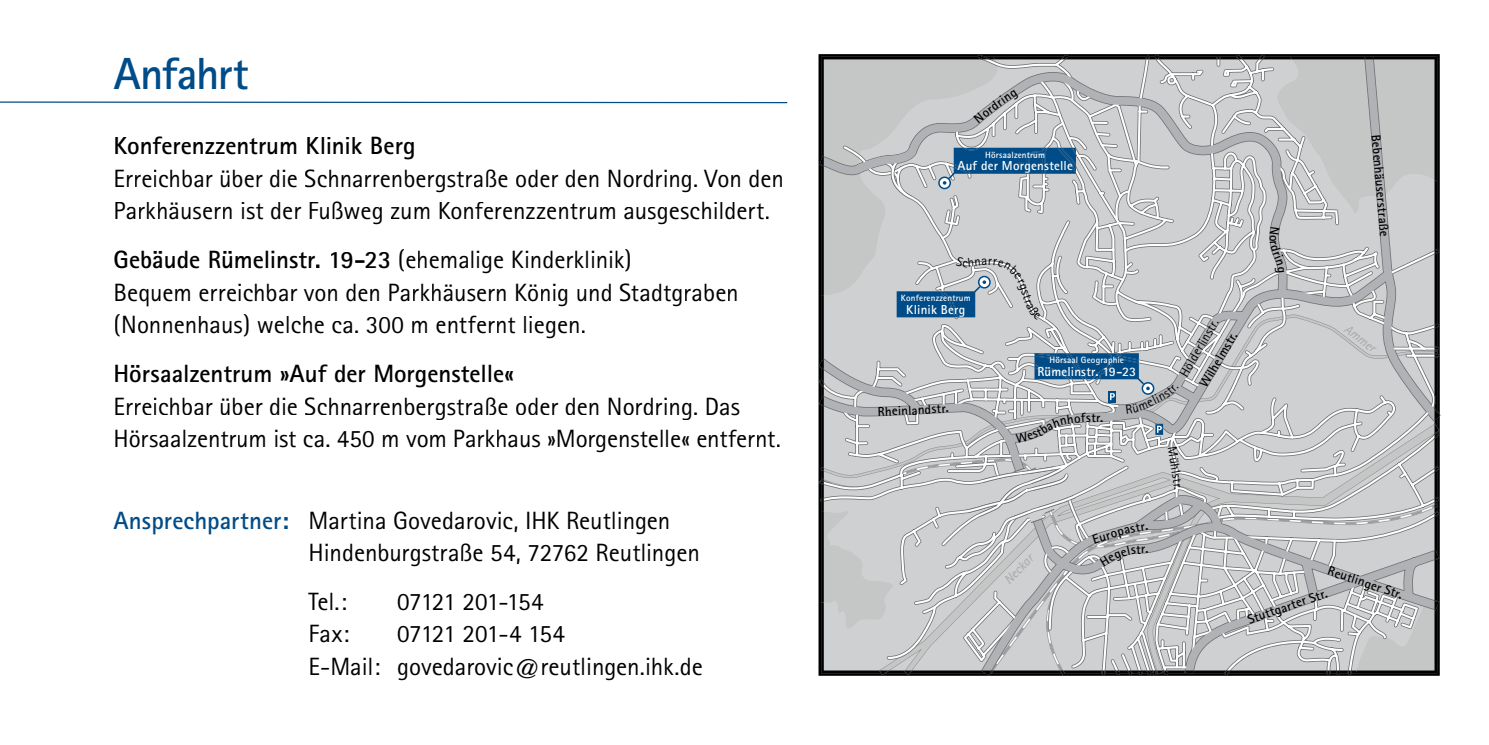
<style>
.page{position:relative;width:1489px;height:745px;background:#fff}
.page>*{position:absolute;margin:0;border:0;box-sizing:border-box;transform-origin:0 0}
.t1{font:700 45px "Rotis Sans Serif";letter-spacing:-.025em;color:#004c88}
.t2{font:25px/32.5px "Rotis Sans Serif";color:#000}
.t3{font:700 25px "Rotis Sans Serif";color:#000}
.t4{font:25px "Rotis Sans Serif";letter-spacing:-.03em;color:#000}
.t5{font:700 13px "Rotis Sans Serif";color:#000}
.t6{font:700 13px "Rotis Sans Serif";letter-spacing:.02em;color:#fff}
.t7{font:13px "Rotis Sans Serif";color:#000}
.t8{font:italic 13px "Rotis Sans Serif";color:#a7a9aa}
.t9{font:700 9px "Rotis Sans Serif";letter-spacing:.015em;color:#fff}
.s1{font-weight:700}
.s2{font-weight:700;color:#004c88}
</style>
<div class="page">
<hr style="left:0;top:101px;width:787px;height:2px;background:#004c88">
<svg style="left:818px;top:56px;width:621px;height:618px;background:#c3c4c5"></svg>
<svg style="left:878px;top:406px;width:12px;height:9px"></svg>
<svg style="left:821px;top:57px;width:254px;height:262px;background:#b4bbc1"></svg>
<svg style="left:1015px;top:353px;width:163px;height:89px;background:#9eadba"></svg>
<svg style="left:1269px;top:226px;width:15px;height:47px"></svg>
<svg style="left:820px;top:462px;width:617px;height:212px;background:#c2c3c4"></svg>
<h1 class="t1" style="left:113px;top:45px;width:136px">Anfahrt</h1>
<p class="t3" style="left:113px;top:130px;width:304px">Konferenzzentrum Klinik Berg</p>
<p class="t2" style="left:113px;top:162px;width:672px">Erreichbar über die Schnarrenbergstraße oder den Nordring. Von den<br>Parkhäusern ist der Fußweg zum Konferenzzentrum ausgeschildert.</p>
<p class="t2" style="left:113px;top:243px;width:627px"><span class="s1">Gebäude Rümelinstr. 19-23</span> (ehemalige Kinderklinik)<br>Bequem erreichbar von den Parkhäusern König und Stadtgraben (Nonnenhaus) welche ca. 300 m entfernt liegen.</p>
<p class="t3" style="left:113px;top:357px;width:402px">Hörsaalzentrum »Auf der Morgenstelle«</p>
<p class="t2" style="left:113px;top:389px;width:669px">Erreichbar über die Schnarrenbergstraße oder den Nordring. Das<br>Hörsaalzentrum ist ca. 450 m vom Parkhaus »Morgenstelle« entfernt.</p>
<p class="t2" style="left:308px;top:503px;width:393px;text-indent:-195px"><span class="s2">Ansprechpartner:</span> Martina Govedarovic, IHK Reutlingen<br>Hindenburgstraße 54, 72762 Reutlingen</p>
<p class="t2" style="left:308px;top:584px;width:40px">Tel.:</p>
<p class="t4" style="left:397px;top:586px;width:148px">07121 201-154</p>
<p class="t2" style="left:308px;top:617px;width:43px">Fax:</p>
<p class="t2" style="left:308px;top:617px;width:396px;text-indent:89px">07121 201-4 154<br>E-Mail: govedarovic@reutlingen.ihk.de</p>
<p class="t9" style="left:985px;top:149px;width:61px">Hörsaalzentrum</p>
<p class="t6" style="left:957px;top:157px;width:117px">Auf der Morgenstelle</p>
<p class="t9" style="left:901px;top:292px;width:71px">Konferenzzentrum</p>
<p class="t6" style="left:906px;top:301px;width:61px">Klinik Berg</p>
<p class="t5" style="left:891px;top:402px;width:41px;rotate:-3deg">einland</p>
<p class="t5" style="left:930px;top:400px;width:19px;rotate:-4deg">str.</p>
<p class="t9" style="left:1049px;top:354px;width:76px">Hörsaal Geographie</p>
<p class="t6" style="left:1037px;top:362px;width:100px">Rümelinstr. 19-23</p>
<p class="t5" style="left:1096px;top:409px;width:6px">r</p>
<p class="t8" style="left:1000px;top:576px;width:37px;rotate:-46deg">Neckar</p>
<p class="t5" style="left:1096px;top:529px;width:27px;rotate:-16deg">urop</p>
<p class="t5" style="left:1383px;top:133px;width:104px;rotate:85deg">Bebenhäuserstraße</p>
<p class="t7" style="left:1176px;top:371px;width:66px;rotate:-60deg">Hölderlinstr.</p>
<p class="t5" style="left:1195px;top:381px;width:64px;rotate:-59deg">Wilhelmstr.</p>
<p class="t7" style="left:1179px;top:445px;width:45px;rotate:81deg">Mühlstr.</p>
<p class="t8" style="left:1350px;top:321px;width:38px;rotate:38deg">Ammer</p>
<p class="t5" style="left:1330px;top:561px;width:80px;rotate:19deg">Reutlinger Str.</p>
<p class="t5" style="left:1245px;top:611px;width:85px;rotate:-19deg">Stuttgarter Str.</p>
</div>
